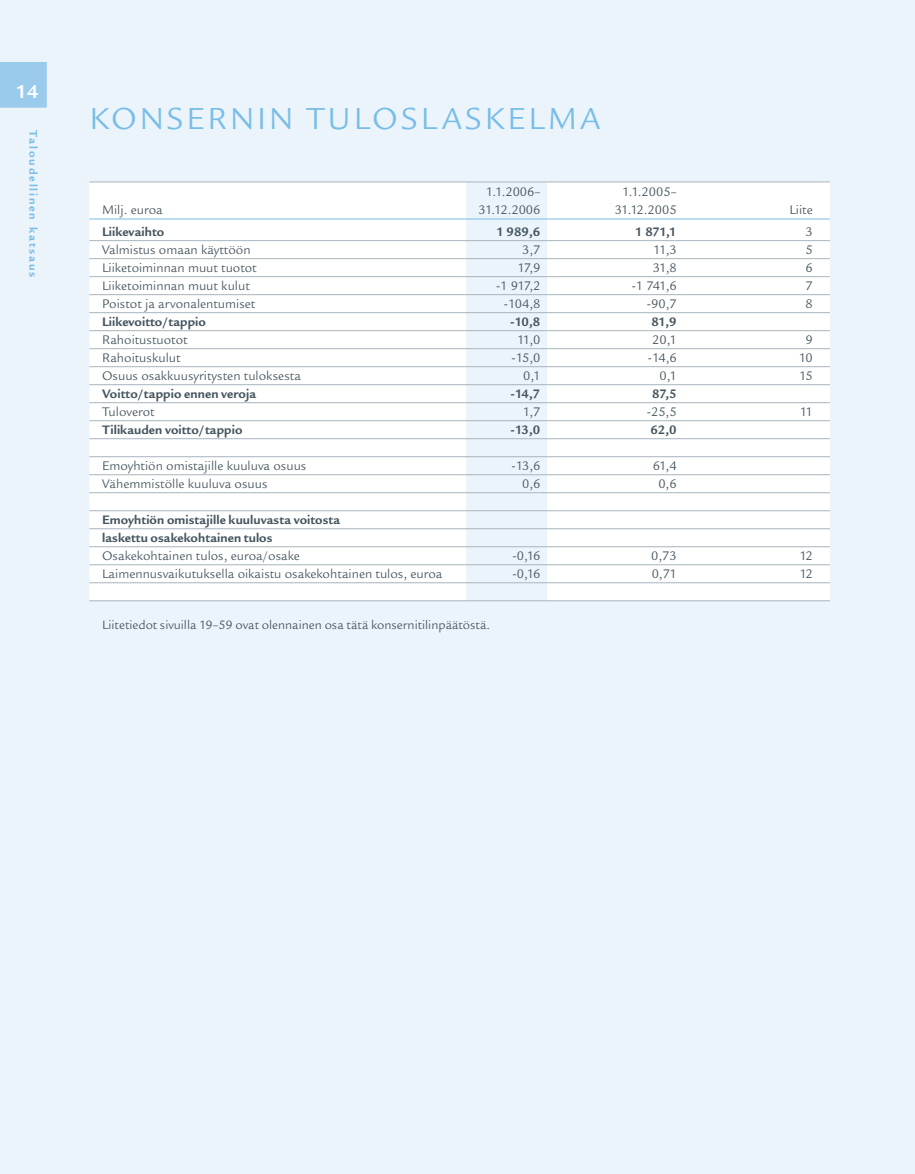
<style>
.page{position:relative;width:915px;height:1174px;background:#fff}
.page>*{position:absolute;margin:0;border:0;box-sizing:border-box;transform-origin:0 0}
.t1{font:33px "Legacy Sans FIN";color:#78bde8}
.t2{font:700 20.25px "Legacy Sans FIN";color:#fff}
.t3{font:13.5px "Legacy Sans FIN";color:#45555f}
.t4{font:700 13.35px/18px "Legacy Sans FIN";letter-spacing:.005em;color:#45555f}
.t5{font:13.2px "Legacy Sans FIN";color:#45555f}
.t6{font:700 12px "Legacy Sans FIN";letter-spacing:.155em;color:#78bde8}
</style>
<div class="page">
<div style="left:0;top:0;width:914px;height:1174px;background:#ebf4fb"></div>
<div style="left:0;top:62px;width:47px;height:46px;background:#9acbed"></div>
<hr style="left:914px;top:0;width:1px;height:1174px;background:#ebf4fb">
<div style="left:90px;top:183px;width:738px;height:417px;background:#fff"></div>
<div style="left:466px;top:182px;width:80px;height:419px;background:#ebf4fb"></div>
<hr style="left:89px;top:182px;width:740px;height:1px;background:#a8b4bc">
<hr style="left:89px;top:218px;width:740px;height:1px;background:#78bde8">
<hr style="left:89px;top:240px;width:740px;height:1px;background:#a8b4bc">
<hr style="left:89px;top:258px;width:740px;height:1px;background:#a8b4bc">
<hr style="left:89px;top:276px;width:740px;height:1px;background:#a8b4bc">
<hr style="left:89px;top:294px;width:740px;height:1px;background:#a8b4bc">
<hr style="left:89px;top:312px;width:740px;height:1px;background:#a8b4bc">
<hr style="left:89px;top:330px;width:740px;height:1px;background:#a8b4bc">
<hr style="left:89px;top:348px;width:740px;height:1px;background:#a8b4bc">
<hr style="left:89px;top:366px;width:740px;height:1px;background:#a8b4bc">
<hr style="left:89px;top:384px;width:740px;height:1px;background:#a8b4bc">
<hr style="left:89px;top:402px;width:740px;height:1px;background:#a8b4bc">
<hr style="left:89px;top:420px;width:740px;height:1px;background:#a8b4bc">
<hr style="left:89px;top:438px;width:740px;height:1px;background:#a8b4bc">
<hr style="left:89px;top:456px;width:740px;height:1px;background:#a8b4bc">
<hr style="left:89px;top:474px;width:740px;height:1px;background:#a8b4bc">
<hr style="left:89px;top:492px;width:740px;height:1px;background:#a8b4bc">
<hr style="left:89px;top:510px;width:740px;height:1px;background:#a8b4bc">
<hr style="left:89px;top:528px;width:740px;height:1px;background:#a8b4bc">
<hr style="left:89px;top:546px;width:740px;height:1px;background:#a8b4bc">
<hr style="left:89px;top:564px;width:740px;height:1px;background:#a8b4bc">
<hr style="left:89px;top:582px;width:740px;height:1px;background:#a8b4bc">
<hr style="left:89px;top:600px;width:740px;height:1px;background:#a8b4bc">
<h2 class="t2" style="left:16px;top:80px;width:24px">14</h2>
<p class="t6" style="left:40px;top:130px;width:149px;rotate:90deg">Taloudellinen katsaus</p>
<h1 class="t1" style="left:89px;top:100px;width:24px">KONSE</h1>
<h1 class="t1" style="left:207px;top:100px;width:43px">RNIN</h1>
<h1 class="t1" style="left:306px;top:100px;width:44px">TULOSLASKEL</h1>
<h1 class="t1" style="left:547px;top:100px;width:54px">MA</h1>
<p class="t3" style="left:486px;top:184px;width:56px">1.1.2006–</p>
<p class="t3" style="left:622px;top:184px;width:56px">1.1.2005–</p>
<p class="t3" style="left:102px;top:202px;width:62px">Milj. euroa</p>
<p class="t3" style="left:478px;top:202px;width:63px">31.12.2006</p>
<p class="t3" style="left:614px;top:202px;width:63px">31.12.2005</p>
<p class="t3" style="left:789px;top:202px;width:25px">Liite</p>
<p class="t4" style="left:102px;top:223px;width:64px">Liikevaihto</p>
<p class="t4" style="left:496px;top:223px;width:45px">1 989,6</p>
<p class="t4" style="left:635px;top:223px;width:43px">1 871,1</p>
<p class="t3" style="left:805px;top:224px;width:9px">3</p>
<p class="t3" style="left:102px;top:242px;width:150px">Valmistus omaan käyttöön</p>
<p class="t3" style="left:522px;top:242px;width:20px">3,7</p>
<p class="t3" style="left:653px;top:242px;width:25px">11,3</p>
<p class="t3" style="left:805px;top:242px;width:9px">5</p>
<p class="t3" style="left:102px;top:260px;width:156px">Liiketoiminnan muut tuotot</p>
<p class="t3" style="left:517px;top:260px;width:24px">17,9</p>
<p class="t3" style="left:652px;top:260px;width:25px">31,8</p>
<p class="t3" style="left:805px;top:260px;width:9px">6</p>
<p class="t3" style="left:102px;top:278px;width:149px">Liiketoiminnan muut kulut</p>
<p class="t3" style="left:496px;top:278px;width:46px">-1 917,2</p>
<p class="t3" style="left:631px;top:278px;width:46px">-1 741,6</p>
<p class="t3" style="left:805px;top:278px;width:9px">7</p>
<p class="t3" style="left:102px;top:296px;width:155px">Poistot ja arvonalentumiset</p>
<p class="t3" style="left:504px;top:296px;width:38px">-104,8</p>
<p class="t3" style="left:646px;top:296px;width:31px">-90,7</p>
<p class="t3" style="left:805px;top:296px;width:9px">8</p>
<p class="t4" style="left:102px;top:313px;width:105px">Liikevoitto/tappio</p>
<p class="t4" style="left:510px;top:313px;width:26px">-10,88</p>
<p class="t4" style="left:658px;top:313px;width:18px">1,9</p>
<p class="t3" style="left:102px;top:332px;width:87px">Rahoitustuotot</p>
<p class="t3" style="left:517px;top:332px;width:25px">11,0</p>
<p class="t3" style="left:652px;top:332px;width:26px">20,1</p>
<p class="t3" style="left:805px;top:332px;width:9px">9</p>
<p class="t3" style="left:102px;top:350px;width:80px">Rahoituskulut</p>
<p class="t3" style="left:511px;top:350px;width:30px">-15,0</p>
<p class="t3" style="left:647px;top:350px;width:30px">-14,6</p>
<p class="t3" style="left:798px;top:350px;width:15px">10</p>
<p class="t3" style="left:102px;top:368px;width:200px">Osuus osakkuusyritysten tuloksesta</p>
<p class="t3" style="left:523px;top:368px;width:19px">0,1</p>
<p class="t3" style="left:659px;top:368px;width:19px">0,1</p>
<p class="t3" style="left:799px;top:368px;width:15px">15</p>
<p class="t4" style="left:102px;top:385px;width:155px">Voitto/tappio ennen veroja</p>
<p class="t4" style="left:510px;top:385px;width:26px">-14,787</p>
<p class="t4" style="left:665px;top:385px;width:13px">,5</p>
<p class="t3" style="left:102px;top:404px;width:54px">Tuloverot</p>
<p class="t3" style="left:523px;top:404px;width:19px">1,7</p>
<p class="t3" style="left:646px;top:404px;width:31px">-25,5</p>
<p class="t3" style="left:799px;top:404px;width:15px">11</p>
<p class="t4" style="left:102px;top:421px;width:142px">Tilikauden voitto/tappio</p>
<p class="t4" style="left:510px;top:421px;width:31px">-13,0</p>
<p class="t4" style="left:650px;top:421px;width:28px">62,0</p>
<p class="t3" style="left:102px;top:458px;width:206px">Emoyhtiön omistajille kuuluva osuus</p>
<p class="t3" style="left:511px;top:458px;width:30px">-13,6</p>
<p class="t3" style="left:652px;top:458px;width:25px">61,4</p>
<p class="t3" style="left:102px;top:476px;width:167px">Vähemmistölle kuuluva osuus</p>
<p class="t3" style="left:522px;top:476px;width:20px">0,6</p>
<p class="t3" style="left:658px;top:476px;width:20px">0,6</p>
<p class="t4" style="left:102px;top:511px;width:239px">Emoyhtiön omistajille kuuluvasta voitosta laskettu osakekohtainen tulos</p>
<p class="t3" style="left:102px;top:548px;width:199px">Osakekohtainen tulos, euroa/osake</p>
<p class="t3" style="left:512px;top:548px;width:29px">-0,16</p>
<p class="t3" style="left:651px;top:548px;width:27px">0,73</p>
<p class="t3" style="left:799px;top:548px;width:15px">12</p>
<p class="t3" style="left:102px;top:566px;width:341px">Laimennusvaikutuksella oikaistu osakekohtainen tulos, euroa</p>
<p class="t3" style="left:512px;top:566px;width:29px">-0,16</p>
<p class="t3" style="left:651px;top:566px;width:27px">0,71</p>
<p class="t3" style="left:799px;top:566px;width:15px">12</p>
<p class="t5" style="left:89px;top:617px;width:402px">Liitetiedot sivuilla 19–59 ovat olennainen osa tätä konsernitilinpäätöstä.</p>
</div>
